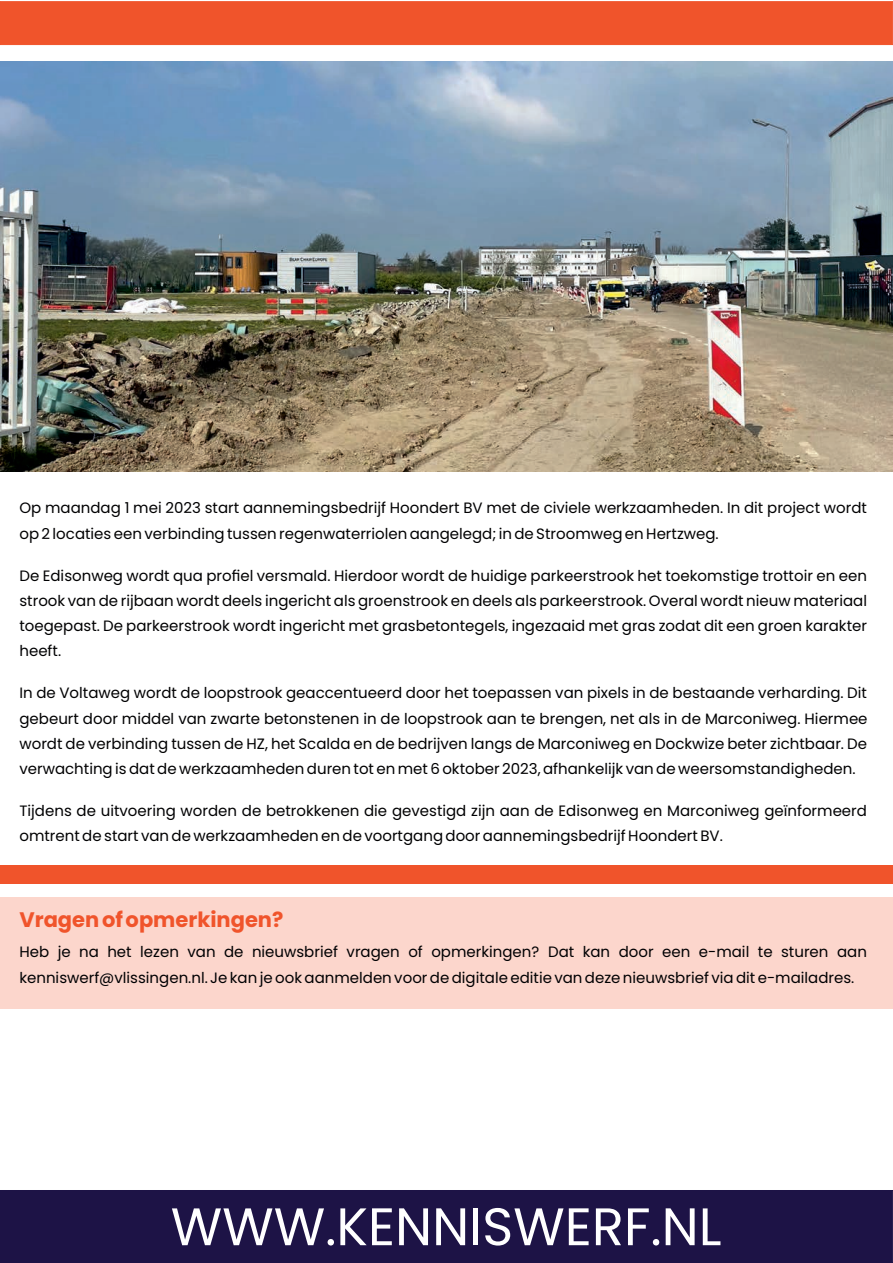
<style>
.page{position:relative;width:893px;height:1263px;background:#fff}
.page>*{position:absolute;margin:0;border:0;box-sizing:border-box;transform-origin:0 0}
.t1{font:52.8px "Poppins";color:#fff}
.t2{font:700 21px "Poppins";color:#f0542b}
.t3{font:15px/25px "Poppins";color:#000002}
</style>
<div class="page">
<div style="left:0;top:897px;width:893px;height:112px;background:#fcd6cc"></div>
<div style="left:0;top:865px;width:893px;height:19px;background:#f0542b"></div>
<div style="left:0;top:1px;width:893px;height:44px;background:#f0542b;border:1px solid #f0542b"></div>
<img style="left:0;top:61px;width:893px;height:411px">
<div style="left:0;top:1190px;width:893px;height:73px;background:#1d1346"></div>
<p class="t3" style="left:19px;top:496px;width:849px">Op maandag 1 mei 2023 start aannemingsbedrijf Hoondert BV met de civiele werkzaamheden. In dit project wordt op 2 locaties een verbinding tussen regenwaterriolen aangelegd; in de Stroomweg en Hertzweg.</p>
<p class="t3" style="left:19px;top:563px;width:849px;text-align:justify">De Edisonweg wordt qua profiel versmald. Hierdoor wordt de huidige parkeerstrook het toekomstige trottoir en een strook van de rijbaan wordt deels ingericht als groenstrook en deels als parkeerstrook. Overal wordt nieuw materiaal toegepast. De parkeerstrook wordt ingericht met grasbetontegels, ingezaaid met gras zodat dit een groen karakter heeft.</p>
<p class="t3" style="left:19px;top:681px;width:850px;text-align:justify">In de Voltaweg wordt de loopstrook geaccentueerd door het toepassen van pixels in de bestaande verharding. Dit gebeurt door middel van zwarte betonstenen in de loopstrook aan te brengen, net als in de Marconiweg. Hiermee wordt de verbinding tussen de HZ, het Scalda en de bedrijven langs de Marconiweg en Dockwize beter zichtbaar. De verwachting is dat de werkzaamheden duren tot en met 6 oktober 2023, afhankelijk van de weersomstandigheden.</p>
<p class="t3" style="left:19px;top:798px;width:849px">Tijdens de uitvoering worden de betrokkenen die gevestigd zijn aan de Edisonweg en Marconiweg geïnformeerd omtrent de start van de werkzaamheden en de voortgang door aannemingsbedrijf Hoondert BV.</p>
<h2 class="t2" style="left:19px;top:905px;width:265px">Vragen of opmerkingen?</h2>
<p class="t3" style="left:19px;top:940px;width:849px">Heb je na het lezen van de nieuwsbrief vragen of opmerkingen? Dat kan door een e-mail te sturen aan kenniswerf@vlissingen.nl. Je kan je ook aanmelden voor de digitale editie van deze nieuwsbrief via dit e-mailadres.</p>
<p class="t1" style="left:171px;top:1190px;width:552px">WWW.KENNISWERF.NL</p>
</div>
